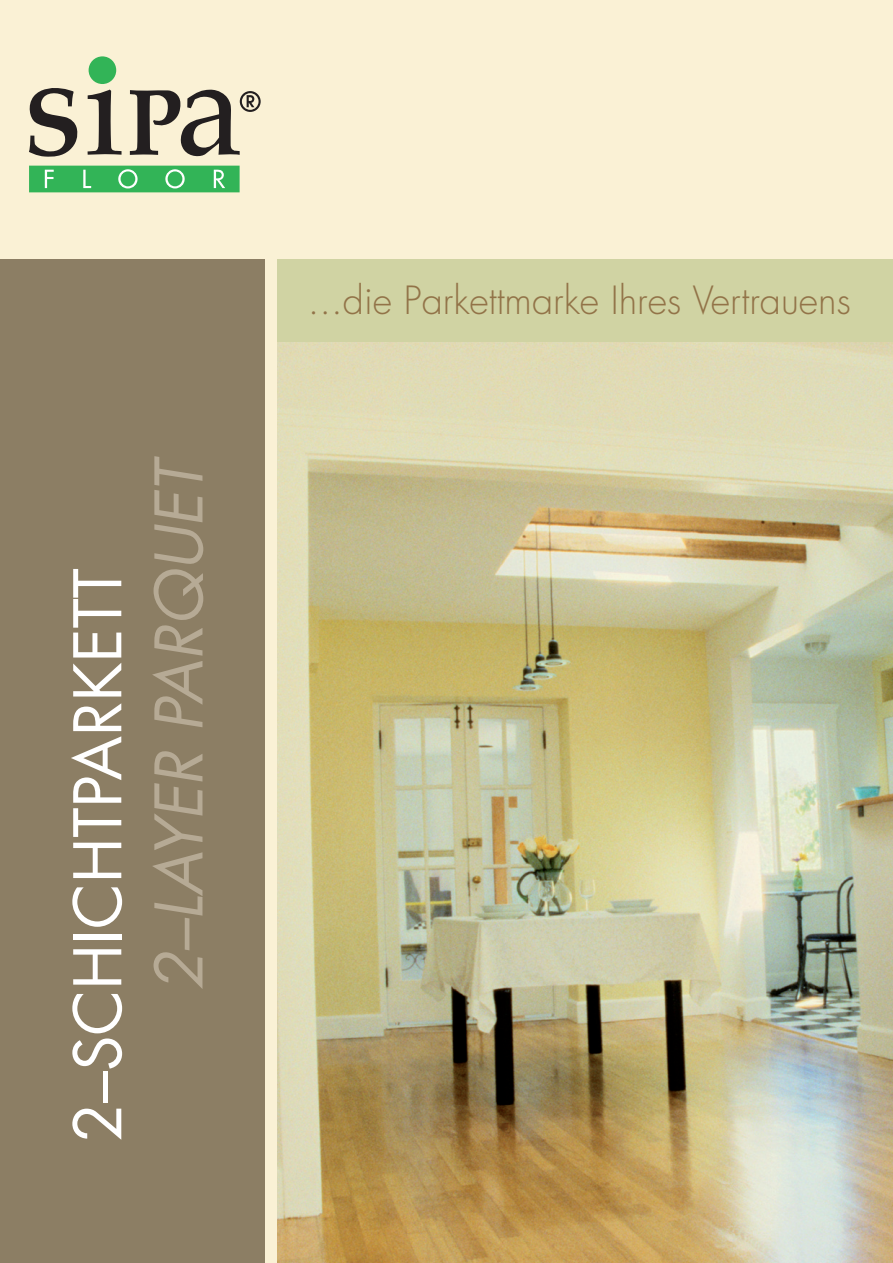
<style>
.page{position:relative;width:893px;height:1263px;background:#faf1d5}
.page>*{position:absolute;margin:0;border:0;box-sizing:border-box;transform-origin:0 0}
.t1{font:63.75px "Futura LT";color:#fff}
.t2{font:italic 63.75px "Futura LT";color:#b6aa95}
.t3{font:300 37.8px "Futura LT";color:#927348}
</style>
<div class="page">
<div style="left:0;top:259px;width:264px;height:1004px;background:#8c7e64"></div>
<div style="left:277px;top:259px;width:616px;height:1001px;background:#d0d3a3"></div>
<img style="left:277px;top:342px;width:616px;height:921px">
<svg style="left:29px;top:88px;width:232px;height:69px"></svg>
<div style="left:89px;top:56px;width:27px;height:28px;background:#32b457;border-radius:50%"></div>
<svg style="left:29px;top:166px;width:211px;height:26px;background:#43ba65"></svg>
<h1 class="t1" style="left:57px;top:1142px;width:576px;rotate:-90deg">2–SCHICHTPARKETT</h1>
<h1 class="t2" style="left:138px;top:992px;width:537px;rotate:-90deg">2–LAYER PARQUET</h1>
<p class="t3" style="left:308px;top:277px;width:545px">...die Parkettmarke Ihres Vertrauens</p>
</div>
